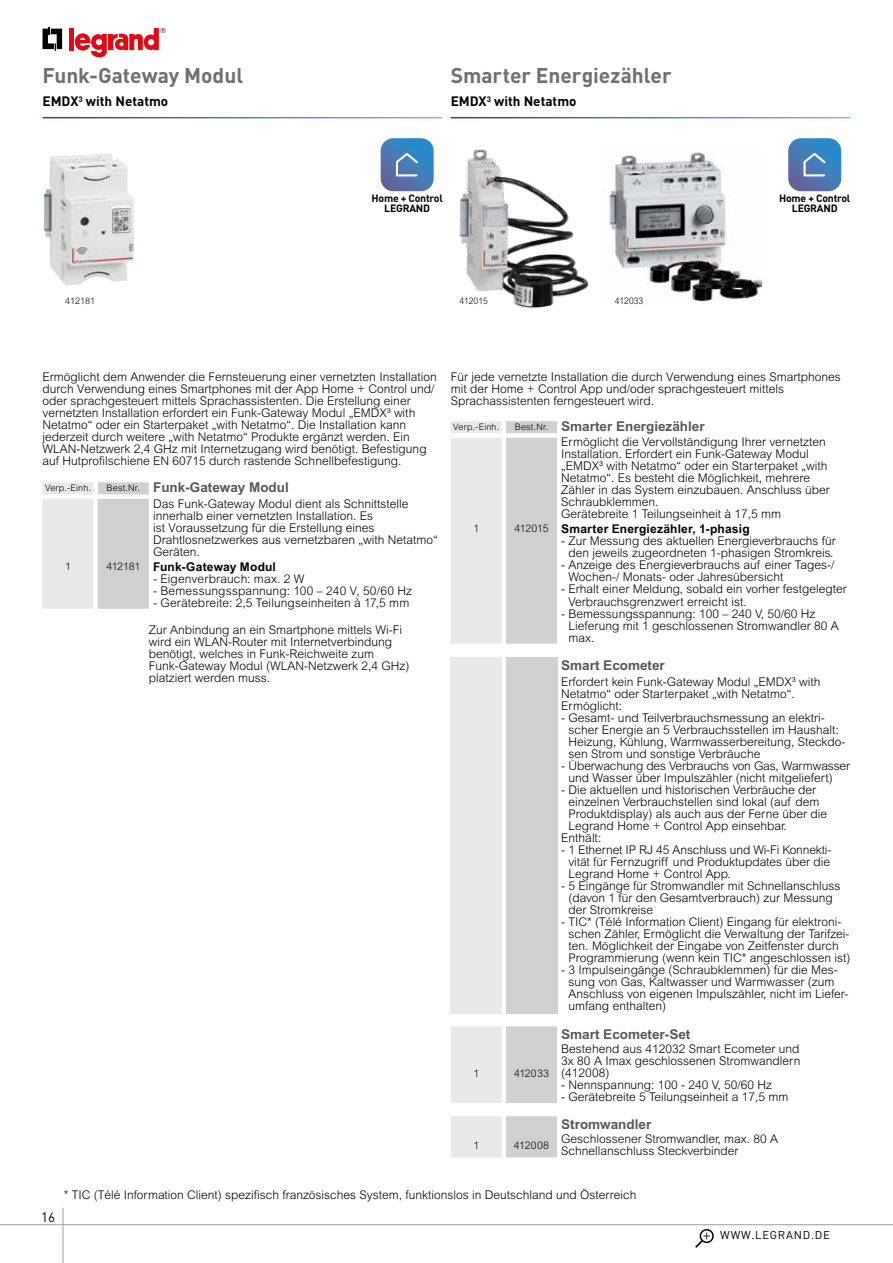
<style>
.page{position:relative;width:893px;height:1263px;background:#fff}
.page>*{position:absolute;margin:0;border:0;box-sizing:border-box;transform-origin:0 0}
.t1{font:700 21px "DIN Pro";letter-spacing:-.005em;color:#706f6f}
.t2{font:700 13.5px "Arial MT Std";color:#575756}
.t3{font:700 13.5px "DIN Pro";color:#000}
.t4{font:13.5px "DIN Pro";color:#000}
.t5{font:300 12px/12px "Arial MT Std";color:#000}
.t6{font:700 12px "Arial";letter-spacing:.015em;color:#000}
.t7{font:11.25px "DIN Pro";letter-spacing:.07em;color:#000}
.t8{font:700 10.5px/10.5px "DIN Pro";letter-spacing:-.02em;color:#000;text-align:center}
.t9{font:300 10.5px "Arial MT Std";letter-spacing:.02em;color:#000}
.t10{font:300 9px "Arial MT Std";letter-spacing:.015em;color:#000}
.t11{font:300 9px "Arial";color:#000;scale:.95 1}
.s1{font-weight:300;font-size:9px;color:#000}
.s2{font-family:"Arial MT Std";font-weight:300;font-size:10.5px}
</style>
<div class="page">
<svg style="left:381px;top:138px;width:53px;height:53px;background:#5688bd"></svg>
<svg style="left:788px;top:138px;width:53px;height:53px;background:#5687bd"></svg>
<img style="left:44px;top:153px;width:90px;height:133px">
<img style="left:608px;top:147px;width:154px;height:153px">
<img style="left:459px;top:149px;width:130px;height:160px">
<svg style="left:451px;top:421px;width:106px;height:223px;background:#dedede"></svg>
<div style="left:506px;top:433px;width:51px;height:5px;background:#fff"></div>
<div style="left:451px;top:657px;width:51px;height:357px;background:#e9e9e9"></div>
<div style="left:506px;top:657px;width:51px;height:357px;background:#d0d0d0"></div>
<svg style="left:451px;top:1026px;width:106px;height:77px;background:#dedede"></svg>
<svg style="left:451px;top:1116px;width:106px;height:41px;background:#dedede"></svg>
<svg style="left:43px;top:482px;width:106px;height:127px;background:#dedede"></svg>
<div style="left:98px;top:494px;width:51px;height:5px;background:#fff"></div>
<hr style="left:0;top:1224px;width:893px;height:1px;background:#9d9d9c">
<hr style="left:63px;top:1208px;width:1px;height:55px;background:#9d9d9c">
<div style="left:700px;top:1229px;width:14px;height:14px;border:2px solid #000;border-radius:50%"></div>
<svg style="left:695px;top:1232px;width:15px;height:16px"></svg>
<svg style="left:43px;top:27px;width:19px;height:24px"></svg>
<div style="left:69px;top:28px;width:5px;height:22px;background:#e30613"></div>
<svg style="left:75px;top:28px;width:91px;height:29px"></svg>
<h1 class="t1" style="left:43px;top:61px;width:202px">Funk-Gateway Modul</h1>
<p class="t3" style="left:43px;top:92px;width:127px">EMDX<sup>3</sup> with Netatmo</p>
<p class="t10" style="left:65px;top:295px;width:32px">412181</p>
<h1 class="t1" style="left:451px;top:61px;width:222px">Smarter Energiezähler</h1>
<p class="t3" style="left:451px;top:92px;width:127px">EMDX<sup>3</sup> with Netatmo</p>
<p class="t8" style="left:372px;top:192px;width:73px">Home + Control<br>LEGRAND</p>
<p class="t8" style="left:779px;top:192px;width:73px">Home + Control<br>LEGRAND</p>
<p class="t11" style="left:459px;top:295px;width:32px">412015</p>
<p class="t11" style="left:615px;top:295px;width:32px">412033</p>
<p class="t5" style="left:43px;top:371px;width:396px">Ermöglicht dem Anwender die Fernsteuerung einer vernetzten Installation durch Verwendung eines Smartphones mit der App Home + Control und/ oder sprachgesteuert mittels Sprachassistenten. Die Erstellung einer vernetzten Installation erfordert ein Funk-Gateway Modul „EMDX³ with Netatmo“ oder ein Starterpaket „with Netatmo“. Die Installation kann jederzeit durch weitere „with Netatmo“ Produkte ergänzt werden. Ein WLAN-Netzwerk 2,4 GHz mit Internetzugang wird benötigt. Befestigung auf Hutprofilschiene EN 60715 durch rastende Schnellbefestigung.</p>
<p class="t5" style="left:451px;top:371px;width:392px">Für jede vernetzte Installation die durch Verwendung eines Smartphones mit der Home + Control App und/oder sprachgesteuert mittels<br>Sprachassistenten ferngesteuert wird.</p>
<p class="t10" style="left:453px;top:422px;width:48px">Verp.-Einh.</p>
<p class="t2" style="left:515px;top:418px;width:191px"><span class="s1">Best.Nr.</span> Smarter Energiezähler</p>
<p class="t5" style="left:561px;top:436px;width:270px">Ermöglicht die Vervollständigung Ihrer vernetzten Installation. Erfordert ein Funk-Gateway Modul „EMDX³ with Netatmo“ oder ein Starterpaket „with Netatmo“. Es besteht die Möglichkeit, mehrere Zähler in das System einzubauen. Anschluss über Schraubklemmen.<br>Gerätebreite 1 Teilungseinheit à 17,5 mm</p>
<p class="t9" style="left:473px;top:523px;width:7px">1</p>
<p class="t6" style="left:514px;top:522px;width:237px"><span class="s2">412015</span> Smarter Energiezähler, 1-phasig</p>
<p class="t5" style="left:561px;top:535px;width:276px;text-align:center">- Zur Messung des aktuellen Energieverbrauchs für den jeweils zugeordneten 1-phasigen Stromkreis.</p>
<p class="t5" style="left:569px;top:559px;width:267px;text-indent:-7px">- Anzeige des Energieverbrauchs auf einer Tages-/<br>Wochen-/ Monats- oder Jahresübersicht</p>
<p class="t5" style="left:569px;top:583px;width:280px;text-indent:-7px">- Erhalt einer Meldung, sobald ein vorher festgelegter<br>Verbrauchsgrenzwert erreicht ist.</p>
<p class="t5" style="left:569px;top:607px;width:272px;text-indent:-7px">- Bemessungsspannung: 100 – 240 V, 50/60 Hz<br>Lieferung mit 1 geschlossenen Stromwandler 80 A max.</p>
<p class="t2" style="left:561px;top:657px;width:105px">Smart Ecometer</p>
<p class="t5" style="left:561px;top:676px;width:261px">Erfordert kein Funk-Gateway Modul „EMDX³ with<br>Netatmo“ oder Starterpaket „with Netatmo“.<br>Ermöglicht:</p>
<p class="t5" style="left:569px;top:712px;width:278px;text-indent:-7px">- Gesamt- und Teilverbrauchsmessung an elektri&shy;scher Energie an 5 Verbrauchsstellen im Haushalt:<br>Heizung, Kühlung, Warmwasserbereitung, Steckdo&shy;sen Strom und sonstige Verbräuche</p>
<p class="t5" style="left:569px;top:760px;width:283px;text-indent:-7px">- Überwachung des Verbrauchs von Gas, Warmwasser und Wasser über Impulszähler (nicht mitgeliefert)</p>
<p class="t5" style="left:561px;top:784px;width:256px">- Die aktuellen und historischen Verbräuche der</p>
<p class="t5" style="left:569px;top:796px;width:252px">einzelnen Verbrauchstellen sind lokal (auf dem</p>
<p class="t5" style="left:569px;top:808px;width:260px">Produktdisplay) als auch aus der Ferne über die</p>
<p class="t5" style="left:569px;top:820px;width:220px">Legrand Home + Control App einsehbar.</p>
<p class="t5" style="left:561px;top:832px;width:42px">Enthält:</p>
<p class="t5" style="left:568px;top:844px;width:265px;text-align:justify;text-indent:-7px">- 1 Ethernet IP RJ 45 Anschluss und Wi-Fi Konnekti&shy;vität für Fernzugriff und Produktupdates über die Legrand Home + Control App.</p>
<p class="t5" style="left:569px;top:880px;width:273px;text-indent:-7px">- 5 Eingänge für Stromwandler mit Schnellanschluss (davon 1 für den Gesamtverbrauch) zur Messung der Stromkreise</p>
<p class="t5" style="left:569px;top:916px;width:283px;text-indent:-7px">- TIC* (Télé Information Client) Eingang für elektroni&shy;schen Zähler, Ermöglicht die Verwaltung der Tarifzei&shy;ten. Möglichkeit der Eingabe von Zeitfenster durch Programmierung (wenn kein TIC* angeschlossen ist)</p>
<p class="t5" style="left:569px;top:964px;width:281px;text-indent:-7px">- 3 Impulseingänge (Schraubklemmen) für die Mes&shy;sung von Gas, Kaltwasser und Warmwasser (zum Anschluss von eigenen Impulszähler, nicht im Liefer&shy;umfang enthalten)</p>
<p class="t2" style="left:561px;top:1027px;width:131px">Smart Ecometer-Set</p>
<p class="t9" style="left:473px;top:1067px;width:7px">1</p>
<p class="t9" style="left:514px;top:1067px;width:36px">412033</p>
<p class="t10" style="left:45px;top:483px;width:48px">Verp.-Einh.</p>
<p class="t2" style="left:107px;top:479px;width:184px"><span class="s1">Best.Nr.</span> Funk-Gateway Modul</p>
<p class="t5" style="left:153px;top:497px;width:286px">Das Funk-Gateway Modul dient als Schnittstelle innerhalb einer vernetzten Installation. Es<br>ist Voraussetzung für die Erstellung eines Drahtlosnetzwerkes aus vernetzbaren „with Netatmo“ Geräten.</p>
<p class="t9" style="left:65px;top:560px;width:7px">1</p>
<p class="t6" style="left:106px;top:559px;width:171px"><span class="s2">412181</span> Funk-Gateway Modul</p>
<p class="t5" style="left:153px;top:572px;width:153px">- Eigenverbrauch: max. 2 W</p>
<p class="t5" style="left:153px;top:584px;width:261px">- Bemessungsspannung: 100 – 240 V, 50/60 Hz</p>
<p class="t5" style="left:153px;top:596px;width:258px">- Gerätebreite: 2,5 Teilungseinheiten à 17,5 mm</p>
<p class="t5" style="left:149px;top:624px;width:262px">Zur Anbindung an ein Smartphone mittels Wi-Fi wird ein WLAN-Router mit Internetverbindung benötigt, welches in Funk-Reichweite zum Funk-Gateway Modul (WLAN-Netzwerk 2,4 GHz) platziert werden muss.</p>
<p class="t5" style="left:561px;top:1043px;width:241px;text-align:justify">Bestehend aus 412032 Smart Ecometer und 3x 80 A Imax geschlossenen Stromwandlern (412008)</p>
<p class="t5" style="left:561px;top:1079px;width:212px">- Nennspannung: 100 - 240 V, 50/60 Hz</p>
<p class="t5" style="left:561px;top:1091px;width:229px">- Gerätebreite 5 Teilungseinheit a 17,5 mm</p>
<p class="t2" style="left:561px;top:1116px;width:92px">Stromwandler</p>
<p class="t9" style="left:473px;top:1139px;width:7px">1</p>
<p class="t9" style="left:514px;top:1139px;width:37px">412008</p>
<p class="t5" style="left:561px;top:1133px;width:218px">Geschlossener Stromwandler, max. 80 A<br>Schnellanschluss Steckverbinder</p>
<p class="t4" style="left:41px;top:1206px;width:16px">16</p>
<p class="t5" style="left:64px;top:1189px;width:574px">* TIC (Télé Information Client) spezifisch französisches System, funktionslos in Deutschland und Österreich</p>
<p class="t7" style="left:720px;top:1226px;width:111px">WWW.LEGRAND.DE</p>
</div>
